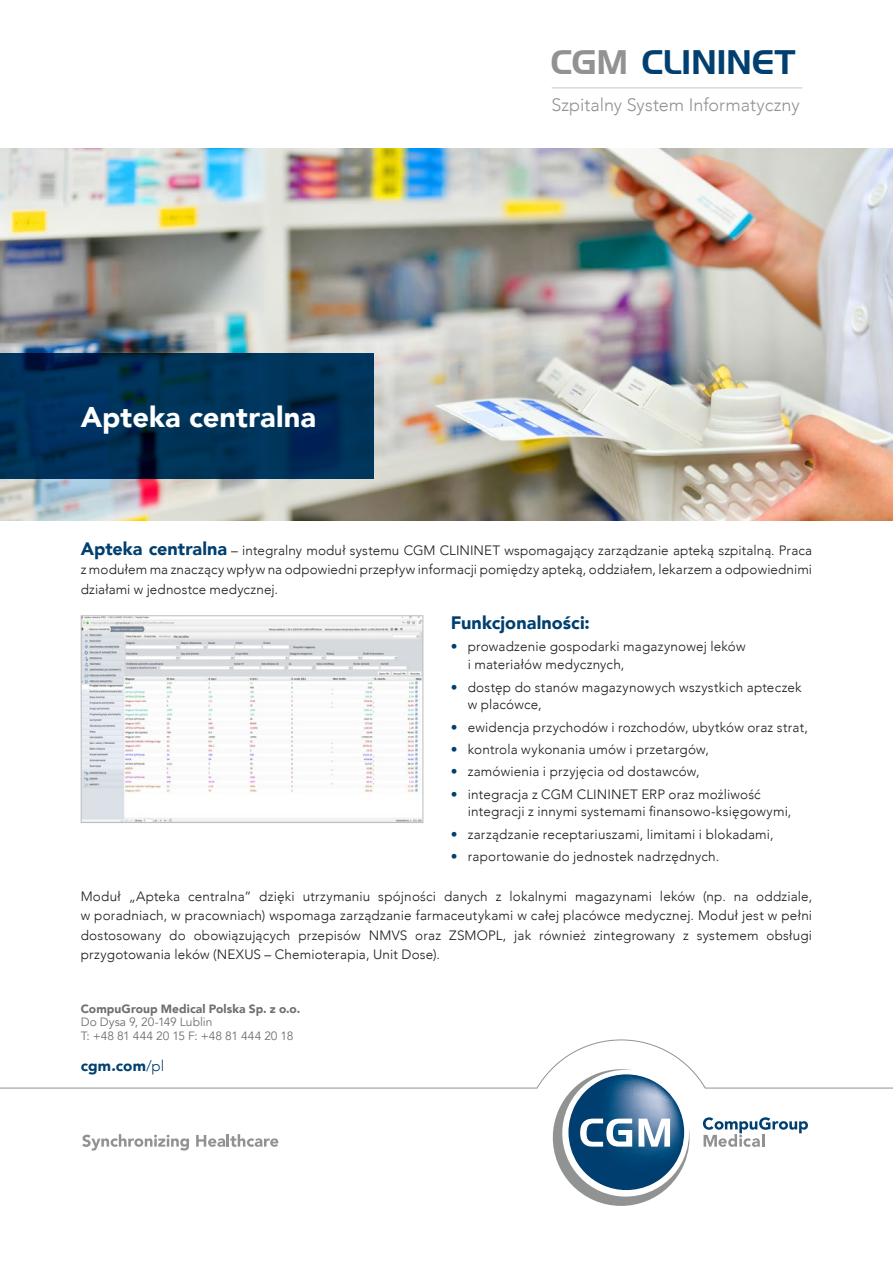
<style>
.page{position:relative;width:893px;height:1263px;background:#fff}
.page>*{position:absolute;margin:0;border:0;box-sizing:border-box;transform-origin:0 0}
.t1{font:33.15px "Handel Gothic EU";letter-spacing:-.01em;color:#003f6f}
.t2{font:900 28.5px "Avenir LT Com";color:#fff}
.t3{font:300 18px "Avenir LT Com";letter-spacing:-.005em;color:#919292}
.t4{font:900 18px "Avenir LT Com";letter-spacing:.005em;color:#003f6f}
.t5{font:900 15px "Avenir LT Com";letter-spacing:.005em;color:#003f6f}
.t6{font:300 13.5px/19.5px "Avenir LT Com";letter-spacing:.015em;color:#1a1a18}
.t7{font:12px/13.5px "Avenir LT Com";color:#6f6f6e}
.t8{font:900 12px "Avenir LT Com";letter-spacing:.005em;color:#6f6f6e}
.s1{color:#919292}
.s2{font-weight:900;font-size:18px;color:#003f6f}
.s3{font-weight:900;color:#003f6f}
.s4{font-weight:300}
</style>
<div class="page">
<img style="left:0;top:149px;width:893px;height:372px">
<hr style="left:552px;top:87px;width:250px;height:1px;background:#c5c6c6">
<svg style="left:0;top:1039px;width:893px;height:167px"></svg>
<svg style="left:0;top:353px;width:374px;height:125px;background:#002f55"></svg>
<img style="left:83px;top:617px;width:338px;height:204px">
<div style="left:81px;top:615px;width:342px;height:208px;border:1px solid #bbbcbd"></div>
<h1 class="t1" style="left:551px;top:42px;width:246px"><span class="s1">CGM</span> CLININET</h1>
<h2 class="t2" style="left:81px;top:400px;width:237px">Apteka centralna</h2>
<h3 class="t3" style="left:552px;top:94px;width:250px">Szpitalny System Informatyczny</h3>
<p class="t6" style="left:81px;top:540px;width:733px;text-align:justify"><span class="s2">Apteka centralna</span> – integralny moduł systemu CGM CLININET wspomagający zarządzanie apteką szpitalną. Praca z modułem ma znaczący wpływ na odpowiedni przepływ informacji pomiędzy apteką, oddziałem, lekarzem a odpowiednimi działami w jednostce medycznej.</p>
<h3 class="t4" style="left:451px;top:612px;width:141px">Funkcjonalności:</h3>
<p class="t6" style="left:468px;top:638px;width:279px;line-height:18px;text-indent:-17px"><span class="s3">•</span> prowadzenie gospodarki magazynowej leków i materiałów medycznych,</p>
<p class="t6" style="left:468px;top:678px;width:335px;line-height:18px;text-indent:-17px"><span class="s3">•</span> dostęp do stanów magazynowych wszystkich apteczek w placówce,</p>
<p class="t6" style="left:451px;top:717px;width:359px"><span class="s3">•</span> ewidencja przychodów i rozchodów, ubytków oraz strat,</p>
<p class="t6" style="left:451px;top:740px;width:260px"><span class="s3">•</span> kontrola wykonania umów i przetargów,</p>
<p class="t6" style="left:451px;top:762px;width:250px"><span class="s3">•</span> zamówienia i przyjęcia od dostawców,</p>
<p class="t6" style="left:468px;top:785px;width:325px;line-height:18px;text-indent:-17px"><span class="s3">•</span> integracja z CGM CLININET ERP oraz możliwość integracji z innymi systemami finansowo‑księgowymi,</p>
<p class="t6" style="left:451px;top:824px;width:324px"><span class="s3">•</span> zarządzanie receptariuszami, limitami i blokadami,</p>
<p class="t6" style="left:451px;top:847px;width:270px"><span class="s3">•</span> raportowanie do jednostek nadrzędnych.</p>
<p class="t6" style="left:81px;top:886px;width:733px;text-align:justify">Moduł „Apteka centralna” dzięki utrzymaniu spójności danych z lokalnymi magazynami leków (np. na oddziale, w poradniach, w pracowniach) wspomaga zarządzanie farmaceutykami w całej placówce medycznej. Moduł jest w pełni dostosowany do obowiązujących przepisów NMVS oraz ZSMOPL, jak również zintegrowany z systemem obsługi przygotowania leków (NEXUS – Chemioterapia, Unit Dose).</p>
<p class="t8" style="left:81px;top:1001px;width:221px">CompuGroup Medical Polska Sp. z o.o.</p>
<p class="t7" style="left:81px;top:1016px;width:214px">Do Dysa 9, 20-149 Lublin<br>T: +48 81 444 20 15 F: +48 81 444 20 18</p>
<p class="t5" style="left:81px;top:1056px;width:85px">cgm.com<span class="s4">/pl</span></p>
</div>
